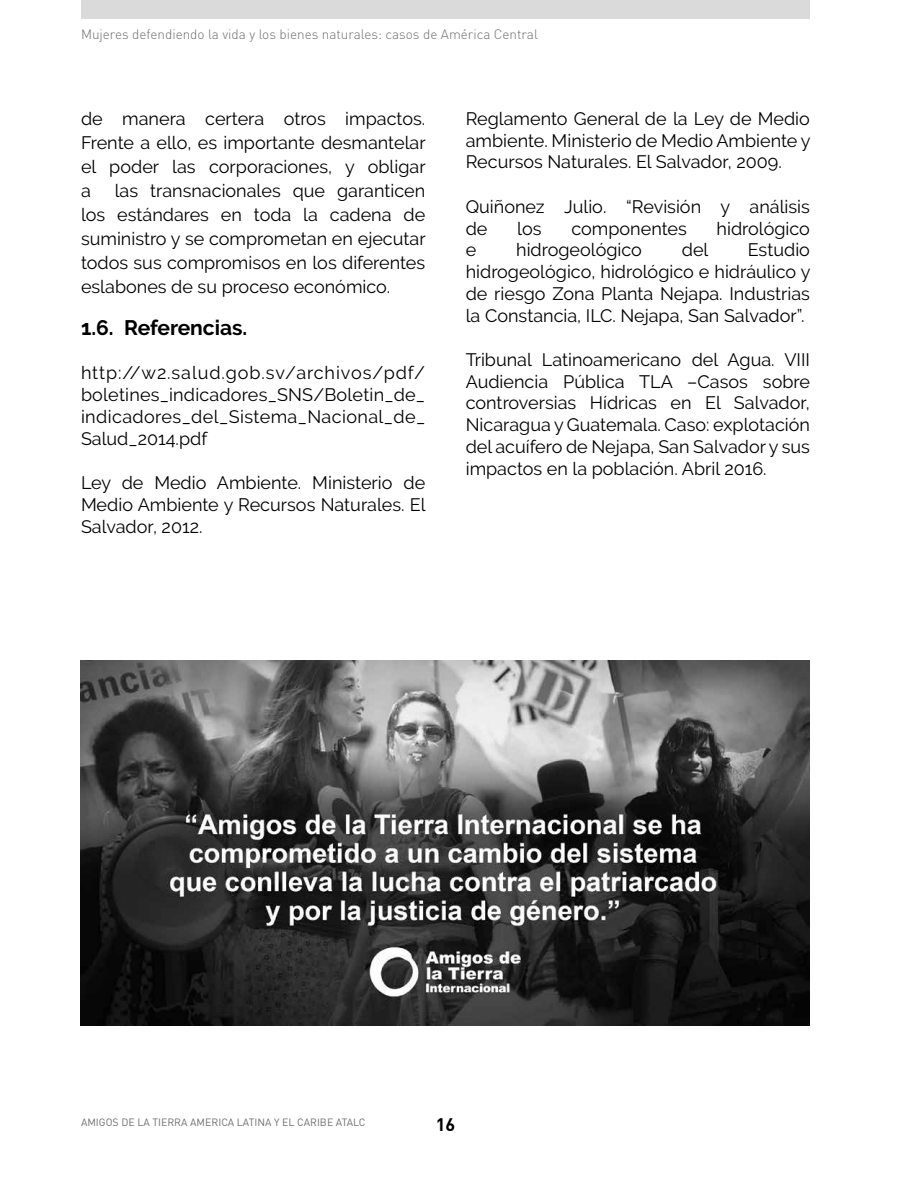
<style>
.page{position:relative;width:918px;height:1188px;background:#fff}
.page>*{position:absolute;margin:0;border:0;box-sizing:border-box;transform-origin:0 0}
.t1{font:700 21px "Raleway";color:#000}
.t2{font:18px/21.8px "Raleway";color:#000;text-align:justify}
.t3{font:700 18px "DIN Pro";color:#000}
.t4{font:300 13.5px "DIN Pro";color:#706f6f}
.t5{font:10.5px "DIN Pro";color:#706f6f}
</style>
<div class="page">
<div style="left:81px;top:0;width:729px;height:19px;background:#dadada"></div>
<img style="left:81px;top:661px;width:729px;height:364px">
<p class="t4" style="left:81px;top:25px;width:458px">Mujeres defendiendo la vida y los bienes naturales: casos de América Central</p>
<p class="t2" style="left:81px;top:107px;width:346px;line-height:24px">de manera certera otros impactos.<br>Frente a ello, es importante desmantelar el poder las corporaciones, y obligar a</p>
<p class="t2" style="left:81px;top:179px;width:346px;line-height:24px;text-indent:34px">las transnacionales que garanticen los estándares en toda la cadena de suministro y se comprometan en ejecutar todos sus compromisos en los diferentes eslabones de su proceso económico.</p>
<p class="t1" style="left:81px;top:316px;width:168px">1.6. Referencias.</p>
<p class="t2" style="left:81px;top:362px;width:346px">http://w2.salud.gob.sv/archivos/pdf/ boletines_indicadores_SNS/Boletin_de_ indicadores_del_Sistema_Nacional_de_ Salud_2014.pdf</p>
<p class="t2" style="left:81px;top:472px;width:346px">Ley de Medio Ambiente. Ministerio de Medio Ambiente y Recursos Naturales. El Salvador, 2012.</p>
<p class="t2" style="left:466px;top:108px;width:346px">Reglamento General de la Ley de Medio ambiente. Ministerio de Medio Ambiente y Recursos Naturales. El Salvador, 2009.</p>
<p class="t2" style="left:466px;top:196px;width:346px">Quiñonez Julio. “Revisión y análisis de</p>
<p class="t2" style="left:517px;top:217px;width:26px">los</p>
<p class="t2" style="left:571px;top:217px;width:117px">componentes</p>
<p class="t2" style="left:717px;top:217px;width:95px">hidrológico</p>
<p class="t2" style="left:466px;top:239px;width:346px;text-indent:282px">Estudio hidrogeológico, hidrológico e hidráulico y de riesgo Zona Planta Nejapa. Industrias la Constancia, ILC. Nejapa, San Salvador”.</p>
<p class="t2" style="left:466px;top:349px;width:346px">Tribunal Latinoamericano del Agua. VIII Audiencia Pública TLA –Casos sobre controversias Hídricas en El Salvador, Nicaragua y Guatemala. Caso: explotación del acuífero de Nejapa, San Salvador y sus impactos en la población. Abril 2016.</p>
<p class="t2" style="left:466px;top:239px;width:12px">e</p>
<p class="t2" style="left:516px;top:239px;width:127px">hidrogeológico</p>
<p class="t2" style="left:682px;top:239px;width:28px">del</p>
<p class="t5" style="left:81px;top:1115px;width:286px">AMIGOS DE LA TIERRA AMERICA LATINA Y EL CARIBE ATALC</p>
<p class="t3" style="left:436px;top:1113px;width:21px">16</p>
</div>
